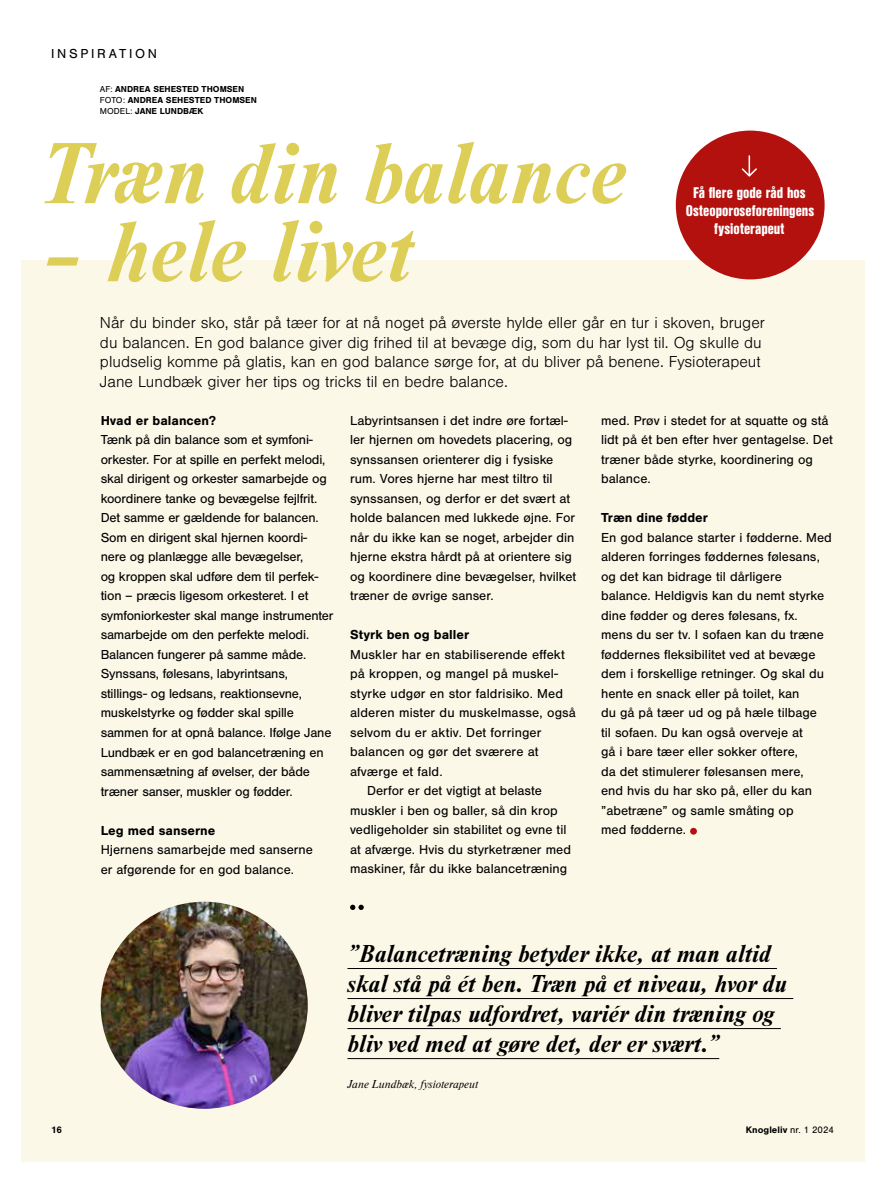
<style>
.page{position:relative;width:885px;height:1183px;background:#fff}
.page>*{position:absolute;margin:0;border:0;box-sizing:border-box;transform-origin:0 0}
.t1{font:italic 700 90px "Nimbus Rom D";color:#ddce58}
.t2{font:italic 700 25.5px/30px "Nimbus Rom D";color:#000}
.t3{font:300 16.5px/19.5px "Nimbus San";color:#000}
.t4{font:900 15px/18px "Nimbus San Con L";color:#fff;text-align:center}
.t5{font:13.5px/19.5px "Nimbus San";color:#000}
.t6{font:700 13.5px "Nimbus San";color:#000}
.t7{font:13.5px "Nimbus San";letter-spacing:.2em;color:#000}
.t8{font:italic 12px "Nimbus Rom D";color:#000}
.t9{font:700 9.75px "Nimbus San";color:#000}
.t10{font:700 9px/10.8px "Nimbus San";color:#000}
.s1{font-weight:400}
</style>
<div class="page">
<div style="left:21px;top:260px;width:843px;height:901px;background:#fbf8e8"></div>
<svg style="left:690px;top:827px;width:6px;height:7px"></svg>
<svg style="left:350px;top:904px;width:14px;height:5px"></svg>
<hr style="left:347px;top:967px;width:429px;height:1px;background:#000">
<hr style="left:347px;top:997px;width:446px;height:1px;background:#000">
<hr style="left:347px;top:1027px;width:433px;height:1px;background:#000">
<hr style="left:347px;top:1057px;width:372px;height:1px;background:#000">
<img style="left:101px;top:901px;width:207px;height:207px;border-radius:103px">
<div style="left:675px;top:130px;width:149px;height:149px;background:#b2110e;border-radius:50%"></div>
<svg style="left:741px;top:155px;width:15px;height:22px"></svg>
<p class="t7" style="left:51px;top:48px;width:107px">INSPIRATION</p>
<p class="t10" style="left:100px;top:84px;width:158px"><span class="s1">AF:</span> ANDREA SEHESTED THOMSEN<br><span class="s1">FOTO:</span> ANDREA SEHESTED THOMSEN<br><span class="s1">MODEL:</span> JANE LUNDBÆK</p>
<h1 class="t1" style="left:41px;top:142px;width:587px">Træn din balance</h1>
<h1 class="t1" style="left:41px;top:220px;width:373px">– hele livet</h1>
<p class="t3" style="left:100px;top:314px;width:666px">Når du binder sko, står på tæer for at nå noget på øverste hylde eller går en tur i skoven, bruger du balancen. En god balance giver dig frihed til at bevæge dig, som du har lyst til. Og skulle du pludselig komme på glatis, kan en god balance sørge for, at du bliver på benene. Fysioterapeut Jane Lundbæk giver her tips og tricks til en bedre balance.</p>
<p class="t6" style="left:101px;top:415px;width:117px">Hvad er balancen?</p>
<p class="t5" style="left:101px;top:431px;width:234px">Tænk på din balance som et symfoni&shy;orkester. For at spille en perfekt melodi, skal dirigent og orkester samarbejde og koordinere tanke og bevægelse fejlfrit.<br>Det samme er gældende for balancen.<br>Som en dirigent skal hjernen koordi&shy;nere og planlægge alle bevægelser,<br>og kroppen skal udføre dem til perfek&shy;tion – præcis ligesom orkesteret. I et symfoniorkester skal mange instrumenter samarbejde om den perfekte melodi.<br>Balancen fungerer på samme måde.<br>Synssans, følesans, labyrintsans, stillings- og ledsans, reaktionsevne, muskelstyrke og fødder skal spille sammen for at opnå balance. Ifølge Jane Lundbæk er en god balancetræning en sammensætning af øvelser, der både træner sanser, muskler og fødder.</p>
<p class="t6" style="left:101px;top:825px;width:116px">Leg med sanserne</p>
<p class="t5" style="left:101px;top:840px;width:214px">Hjernens samarbejde med sanserne er afgørende for en god balance.</p>
<p class="t4" style="left:686px;top:182px;width:130px">Få flere gode råd hos<br>Osteoporoseforeningens fysioterapeut</p>
<p class="t5" style="left:601px;top:411px;width:233px">med. Prøv i stedet for at squatte og stå lidt på ét ben efter hver gentagelse. Det træner både styrke, koordinering og balance.</p>
<p class="t6" style="left:601px;top:513px;width:108px">Træn dine fødder</p>
<p class="t5" style="left:601px;top:528px;width:232px">En god balance starter i fødderne. Med alderen forringes føddernes følesans, og det kan bidrage til dårligere balance. Heldigvis kan du nemt styrke dine fødder og deres følesans, fx. mens du ser tv. I sofaen kan du træne føddernes fleksibilitet ved at bevæge dem i forskellige retninger. Og skal du hente en snack eller på toilet, kan<br>du gå på tæer ud og på hæle tilbage<br>til sofaen. Du kan også overveje at<br>gå i bare tæer eller sokker oftere,<br>da det stimulerer følesansen mere,<br>end hvis du har sko på, eller du kan ”abetræne” og samle småting op<br>med fødderne.</p>
<p class="t5" style="left:350px;top:411px;width:228px">Labyrintsansen i det indre øre fortæl&shy;ler hjernen om hovedets placering, og synssansen orienterer dig i fysiske rum. Vores hjerne har mest tiltro til synssansen, og derfor er det svært at holde balancen med lukkede øjne. For når du ikke kan se noget, arbejder din hjerne ekstra hårdt på at orientere sig og koordinere dine bevægelser, hvilket træner de øvrige sanser.</p>
<p class="t6" style="left:350px;top:630px;width:121px">Styrk ben og baller</p>
<p class="t5" style="left:350px;top:645px;width:216px">Muskler har en stabiliserende effekt</p>
<p class="t5" style="left:350px;top:664px;width:209px">på kroppen, og mangel på muskel-</p>
<p class="t5" style="left:350px;top:684px;width:214px">styrke udgør en stor faldrisiko. Med</p>
<p class="t5" style="left:350px;top:703px;width:227px">alderen mister du muskelmasse, også</p>
<p class="t5" style="left:350px;top:723px;width:193px">selvom du er aktiv. Det forringer</p>
<p class="t5" style="left:350px;top:742px;width:190px">balancen og gør det sværere at</p>
<p class="t5" style="left:350px;top:762px;width:94px">afværge et fald.</p>
<p class="t5" style="left:367px;top:781px;width:176px">Derfor er det vigtigt at belaste</p>
<p class="t5" style="left:350px;top:801px;width:209px">muskler i ben og baller, så din krop</p>
<p class="t5" style="left:350px;top:820px;width:218px">vedligeholder sin stabilitet og evne til</p>
<p class="t5" style="left:350px;top:840px;width:222px">at afværge. Hvis du styrketræner med</p>
<p class="t5" style="left:350px;top:859px;width:219px">maskiner, får du ikke balancetræning</p>
<h2 class="t2" style="left:347px;top:939px;width:441px">”Balancetræning betyder ikke, at man altid skal stå på ét ben. Træn på et niveau, hvor du bliver tilpas udfordret, variér din træning og bliv ved med at gøre det, der er svært.”</h2>
<p class="t8" style="left:347px;top:1079px;width:132px">Jane Lundbæk, fysioterapeut</p>
<p class="t9" style="left:51px;top:1125px;width:12px">16</p>
<p class="t9" style="left:745px;top:1125px;width:89px">Knogleliv <span class="s1">nr. 1 2024</span></p>
</div>
